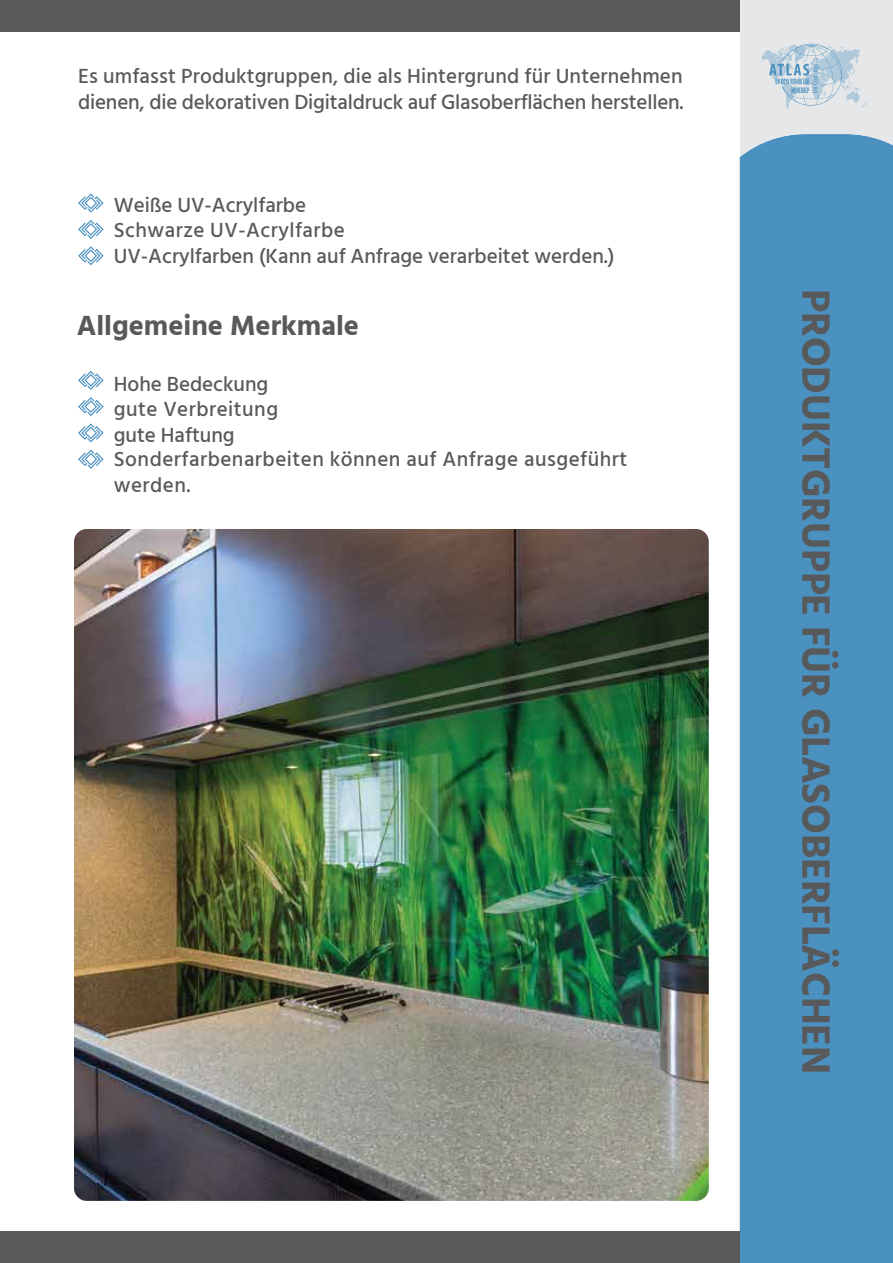
<style>
.page{position:relative;width:893px;height:1263px;background:#fff}
.page>*{position:absolute;margin:0;border:0;box-sizing:border-box;transform-origin:0 0}
.t1{font:700 40.5px "Hind Siliguri";letter-spacing:-.005em;color:#58595b}
.t2{font:700 28.5px "Hind Siliguri";color:#58595b}
.t3{font:500 21px/25.7px "Hind Siliguri";color:#58595b}
.t4{font:500 21px/25.5px "Hind Siliguri";letter-spacing:.025em;color:#58595b}
</style>
<div class="page">
<div style="left:740px;top:157px;width:153px;height:1106px;background:#4b91c0"></div>
<div style="left:0;top:1231px;width:740px;height:32px;background:#58595b"></div>
<div style="left:0;top:0;width:740px;height:31px;background:#58595b"></div>
<svg style="left:740px;top:0;width:153px;height:157px;background:#cbd8e1"></svg>
<svg style="left:78px;top:193px;width:26px;height:20px"></svg>
<svg style="left:78px;top:220px;width:26px;height:19px"></svg>
<svg style="left:78px;top:246px;width:26px;height:19px"></svg>
<svg style="left:78px;top:371px;width:26px;height:19px"></svg>
<svg style="left:78px;top:423px;width:26px;height:19px"></svg>
<svg style="left:78px;top:397px;width:26px;height:19px"></svg>
<svg style="left:78px;top:450px;width:26px;height:19px"></svg>
<img style="left:74px;top:529px;width:635px;height:672px">
<p class="t3" style="left:78px;top:65px;width:607px">Es umfasst Produktgruppen, die als Hintergrund für Unternehmen dienen, die dekorativen Digitaldruck auf Glasoberflächen herstellen.</p>
<p class="t3" style="left:114px;top:193px;width:502px">Weiße UV-Acrylfarbe<br>Schwarze UV-Acrylfarbe<br>UV-Acrylfarben (Kann auf Anfrage verarbeitet werden.)</p>
<h2 class="t2" style="left:77px;top:303px;width:284px">Allgemeine Merkmale</h2>
<p class="t3" style="left:114px;top:372px;width:166px">Hohe Bedeckung gute Verbreitung gute Haftung</p>
<p class="t4" style="left:114px;top:447px;width:515px">Sonderfarbenarbeiten können auf Anfrage ausgeführt werden.</p>
<h1 class="t1" style="left:848px;top:289px;width:786px;rotate:90deg">PRODUKTGRUPPE FÜR GLASOBERFLÄCHEN</h1>
</div>
